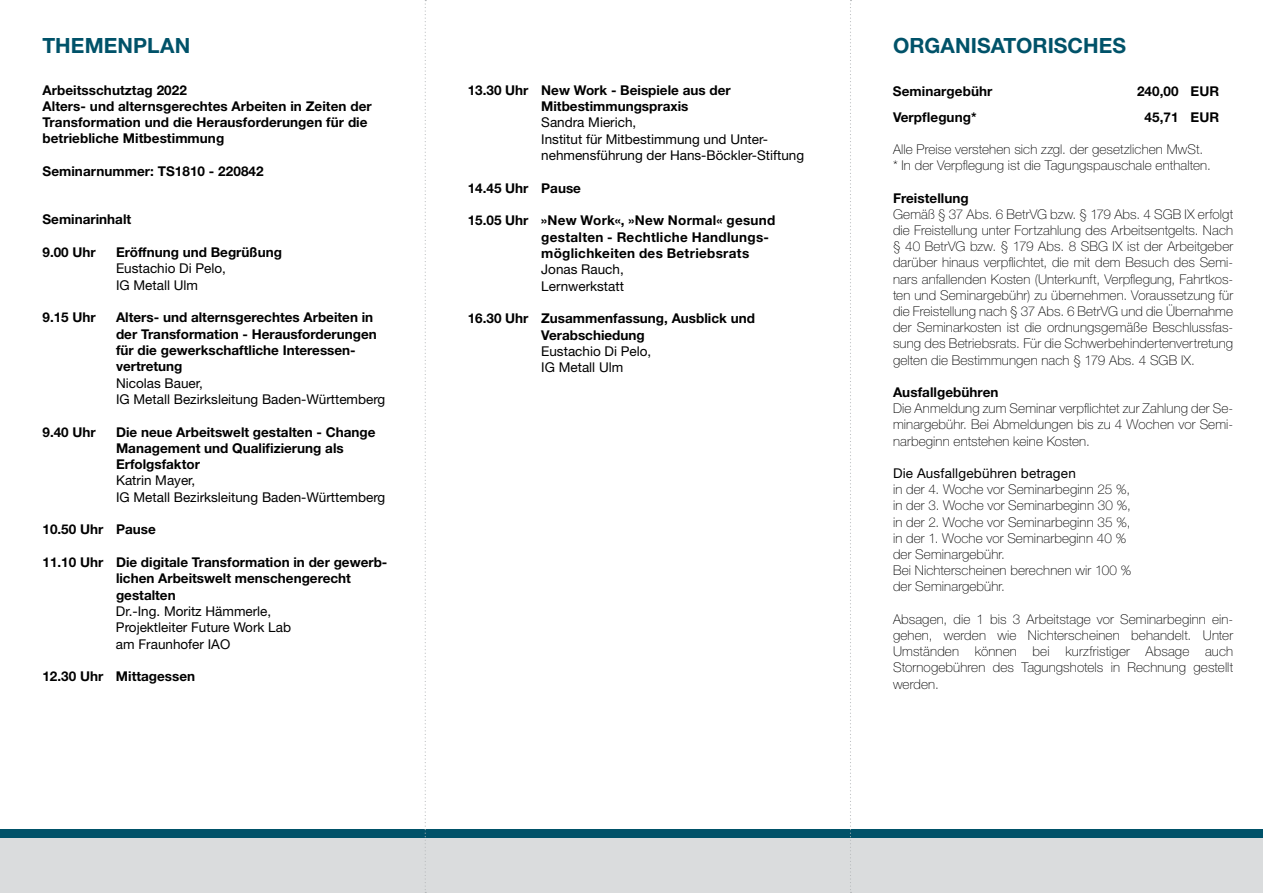
<style>
.page{position:relative;width:1263px;height:893px;background:#fff}
.page>*{position:absolute;margin:0;border:0;box-sizing:border-box;transform-origin:0 0}
.t1{font:700 21px "Helvetica Neue LT Std";letter-spacing:.005em;color:#005269}
.t2{font:100 13.5px/16.2px "Helvetica Neue LT Std";letter-spacing:.01em;color:#000;text-align:justify}
.t3{font:700 13.5px/16.4px "Helvetica Neue LT Std";color:#000}
.t4{font:13.5px/16.4px "Helvetica Neue LT Std";color:#000}
.t5{font:700 13.5px/16.4px "Helvetica Neue LT Std";letter-spacing:.02em;color:#000}
</style>
<div class="page">
<div style="left:0;top:831px;width:1263px;height:62px;background:#dadcdd"></div>
<div style="left:0;top:829px;width:1263px;height:9px;background:#005269"></div>
<svg style="left:425px;top:0;width:1px;height:893px"></svg>
<svg style="left:850px;top:0;width:1px;height:893px"></svg>
<h1 class="t1" style="left:43px;top:33px;width:149px">THEMENPLAN</h1>
<h1 class="t1" style="left:893px;top:33px;width:235px">ORGANISATORISCHES</h1>
<p class="t3" style="left:43px;top:81px;width:331px">Arbeitsschutztag 2022<br>Alters- und alternsgerechtes Arbeiten in Zeiten der Transformation und die Herausforderungen für die betriebliche Mitbestimmung</p>
<p class="t3" style="left:43px;top:162px;width:223px">Seminarnummer: TS1810 - 220842</p>
<p class="t3" style="left:43px;top:211px;width:90px">Seminarinhalt</p>
<p class="t3" style="left:43px;top:244px;width:55px">9.00 Uhr</p>
<p class="t3" style="left:116px;top:244px;width:168px">Eröffnung und Begrüßung</p>
<p class="t4" style="left:116px;top:260px;width:112px">Eustachio Di Pelo,<br>IG Metall Ulm</p>
<p class="t3" style="left:43px;top:309px;width:55px">9.15 Uhr</p>
<p class="t3" style="left:116px;top:309px;width:262px">Alters- und alternsgerechtes Arbeiten in der Transformation - Herausforderungen für die gewerkschaftliche Interessen&shy;vertretung</p>
<p class="t4" style="left:116px;top:374px;width:271px">Nicolas Bauer,<br>IG Metall Bezirksleitung Baden-Württemberg</p>
<p class="t3" style="left:43px;top:423px;width:55px">9.40 Uhr</p>
<p class="t3" style="left:116px;top:423px;width:261px">Die neue Arbeitswelt gestalten - Change<br>Management und Qualifizierung als<br>Erfolgsfaktor</p>
<p class="t4" style="left:116px;top:472px;width:271px">Katrin Mayer,<br>IG Metall Bezirksleitung Baden-Württemberg</p>
<p class="t3" style="left:42px;top:521px;width:115px">10.50 Uhr Pause</p>
<p class="t3" style="left:116px;top:554px;width:273px;text-indent:-73px">11.10 Uhr Die digitale Transformation in der gewerb&shy;lichen Arbeitswelt menschengerecht gestalten</p>
<p class="t4" style="left:116px;top:603px;width:177px">Dr.-Ing. Moritz Hämmerle,<br>Projektleiter Future Work Lab am Fraunhofer IAO</p>
<p class="t3" style="left:42px;top:668px;width:154px">12.30 Uhr Mittagessen</p>
<p class="t3" style="left:541px;top:81px;width:191px;text-indent:-73px">13.30 Uhr New Work - Beispiele aus der<br>Mitbestimmungspraxis</p>
<p class="t4" style="left:541px;top:114px;width:264px">Sandra Mierich,<br>Institut für Mitbestimmung und Unter&shy;nehmensführung der Hans-Böckler-Stiftung</p>
<p class="t3" style="left:468px;top:179px;width:115px">14.45 Uhr Pause</p>
<p class="t5" style="left:541px;top:212px;width:236px;text-indent:-73px">15.05 Uhr »New Work«, »New Normal« gesund gestalten - Rechtliche Handlungs&shy;möglichkeiten des Betriebsrats</p>
<p class="t4" style="left:541px;top:261px;width:84px">Jonas Rauch,<br>Lernwerkstatt</p>
<p class="t3" style="left:541px;top:310px;width:215px;text-indent:-73px">16.30 Uhr Zusammenfassung, Ausblick und<br>Verabschiedung</p>
<p class="t4" style="left:541px;top:343px;width:112px">Eustachio Di Pelo,<br>IG Metall Ulm</p>
<p class="t3" style="left:893px;top:83px;width:101px">Seminargebühr</p>
<p class="t3" style="left:1137px;top:83px;width:84px">240,00 EUR</p>
<p class="t3" style="left:893px;top:108px;width:85px">Verpflegung*</p>
<p class="t3" style="left:1144px;top:108px;width:76px">45,71 EUR</p>
<p class="t2" style="left:893px;top:141px;width:319px">Alle Preise verstehen sich zzgl. der gesetzlichen MwSt. * In der Verpflegung ist die Tagungspauschale enthalten.</p>
<p class="t3" style="left:893px;top:189px;width:77px">Freistellung</p>
<p class="t2" style="left:893px;top:206px;width:342px">Gemäß § 37 Abs. 6 BetrVG bzw. § 179 Abs. 4 SGB IX erfolgt die Freistellung unter Fortzahlung des Arbeitsentgelts. Nach § 40 BetrVG bzw. § 179 Abs. 8 SBG IX ist der Arbeitgeber darüber hinaus verpflichtet, die mit dem Besuch des Semi&shy;nars anfallenden Kosten (Unterkunft, Verpflegung, Fahrtkos&shy;ten und Seminargebühr) zu übernehmen. Voraussetzung für die Freistellung nach § 37 Abs. 6 BetrVG und die Übernahme der Seminarkosten ist die ordnungsgemäße Beschlussfas&shy;sung des Betriebsrats. Für die Schwerbehindertenvertretung gelten die Bestimmungen nach § 179 Abs. 4 SGB IX.</p>
<p class="t3" style="left:893px;top:384px;width:107px">Ausfallgebühren</p>
<p class="t2" style="left:893px;top:400px;width:342px">Die Anmeldung zum Seminar verpflichtet zur Zahlung der Se&shy;minargebühr. Bei Abmeldungen bis zu 4 Wochen vor Semi&shy;narbeginn entstehen keine Kosten.</p>
<p class="t4" style="left:893px;top:465px;width:184px">Die Ausfallgebühren betragen</p>
<p class="t2" style="left:893px;top:481px;width:240px;text-align:left">in der 4. Woche vor Seminarbeginn 25 %, in der 3. Woche vor Seminarbeginn 30 %, in der 2. Woche vor Seminarbeginn 35 %, in der 1. Woche vor Seminarbeginn 40 % der Seminargebühr.<br>Bei Nichterscheinen berechnen wir 100 % der Seminargebühr.</p>
<p class="t2" style="left:893px;top:611px;width:342px">Absagen, die 1 bis 3 Arbeitstage vor Seminarbeginn ein&shy;gehen, werden wie Nichterscheinen behandelt. Unter Umständen können bei kurzfristiger Absage auch Stornogebühren des Tagungshotels in Rechnung gestellt werden.</p>
</div>
